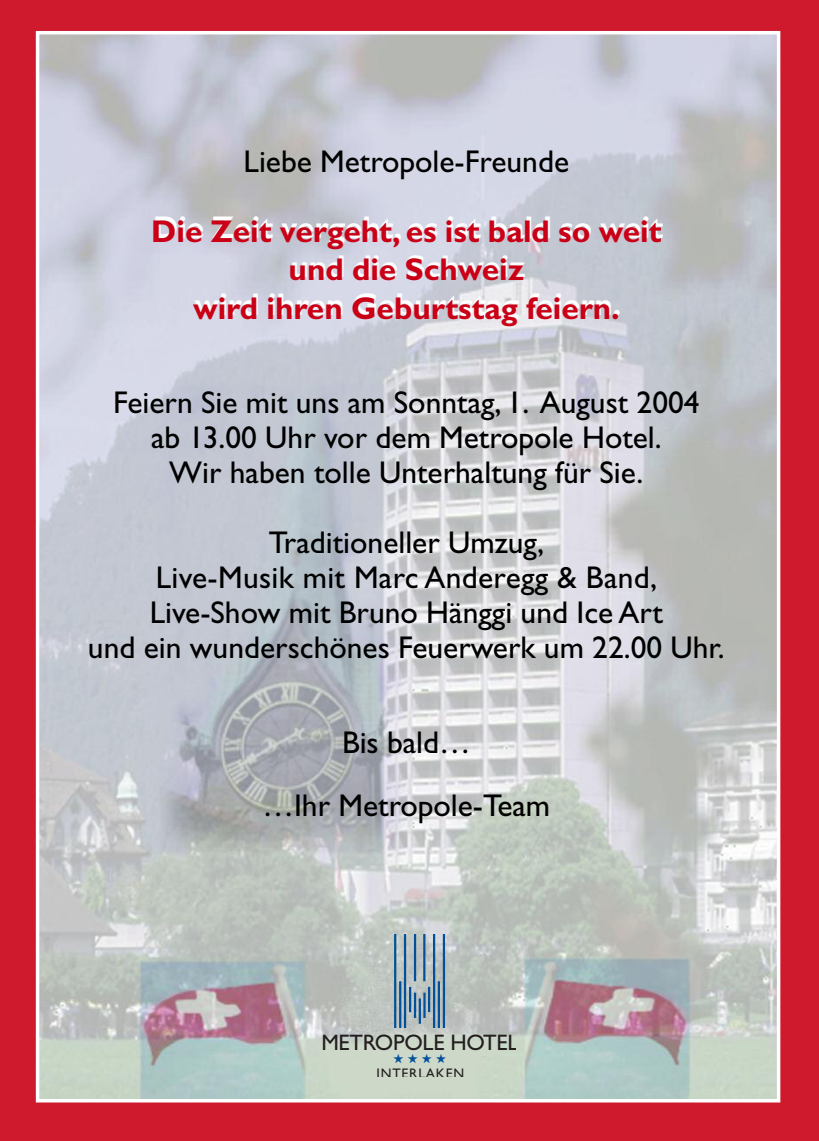
<style>
.page{position:relative;width:819px;height:1141px;background:#cf192d}
.page>*{position:absolute;margin:0;border:0;box-sizing:border-box;transform-origin:0 0}
.t1{font:31.5px/35px "Gill Sans";color:#000;text-align:center}
.t2{font:700 31.5px/38.5px "Gill Sans";color:#ca0016;text-align:center}
.t3{font:22.4px "Gill Sans";color:#231f20}
.t4{font:13.83px "Gill Sans";color:#231f20}
.t5{font:12.95px "Zapf Dingbats";color:#015099}
</style>
<div class="page">
<img style="left:41px;top:36px;width:734px;height:1061px">
<div style="left:36px;top:31px;width:744px;height:1071px;border:4px solid #fff"></div>
<hr style="left:404px;top:934px;width:2px;height:94px;background:#015099">
<hr style="left:394px;top:934px;width:2px;height:94px;background:#015099">
<hr style="left:443px;top:934px;width:2px;height:94px;background:#015099">
<hr style="left:433px;top:934px;width:2px;height:94px;background:#015099">
<hr style="left:414px;top:934px;width:2px;height:47px;background:#015099">
<hr style="left:423px;top:934px;width:2px;height:47px;background:#015099">
<hr style="left:399px;top:981px;width:2px;height:47px;background:#015099">
<hr style="left:437px;top:981px;width:3px;height:47px;background:#015099">
<hr style="left:409px;top:987px;width:2px;height:25px;background:#015099">
<hr style="left:428px;top:987px;width:2px;height:25px;background:#015099">
<hr style="left:423px;top:993px;width:2px;height:25px;background:#015099">
<hr style="left:414px;top:993px;width:2px;height:25px;background:#015099">
<hr style="left:418px;top:998px;width:3px;height:26px;background:#015099">
<p class="t1" style="left:243px;top:146px;width:327px">Liebe Metropole-Freunde</p>
<p class="t2" style="left:151px;top:214px;width:511px">Die Zeit vergeht, es ist bald so weit und die Schweiz<br>wird ihren Geburtstag feiern.</p>
<p class="t1" style="left:113px;top:388px;width:588px">Feiern Sie mit uns am Sonntag, 1. August 2004 ab 13.00 Uhr vor dem Metropole Hotel.<br>Wir haben tolle Unterhaltung für Sie.</p>
<p class="t1" style="left:88px;top:528px;width:638px">Traditioneller Umzug,<br>Live-Musik mit Marc Anderegg &amp; Band, Live-Show mit Bruno Hänggi und Ice Art<br>und ein wunderschönes Feuerwerk um 22.00 Uhr.</p>
<p class="t1" style="left:262px;top:713px;width:289px;line-height:63px">Bis bald…<br>…Ihr Metropole-Team</p>
<p class="t3" style="left:321px;top:1034px;width:199px">METROPOLE HOTEL</p>
<p class="t4" style="left:376px;top:1068px;width:89px">INTERLAKEN</p>
<p class="t5" style="left:393px;top:1050px;width:55px">★ ★ ★ ★</p>
</div>
